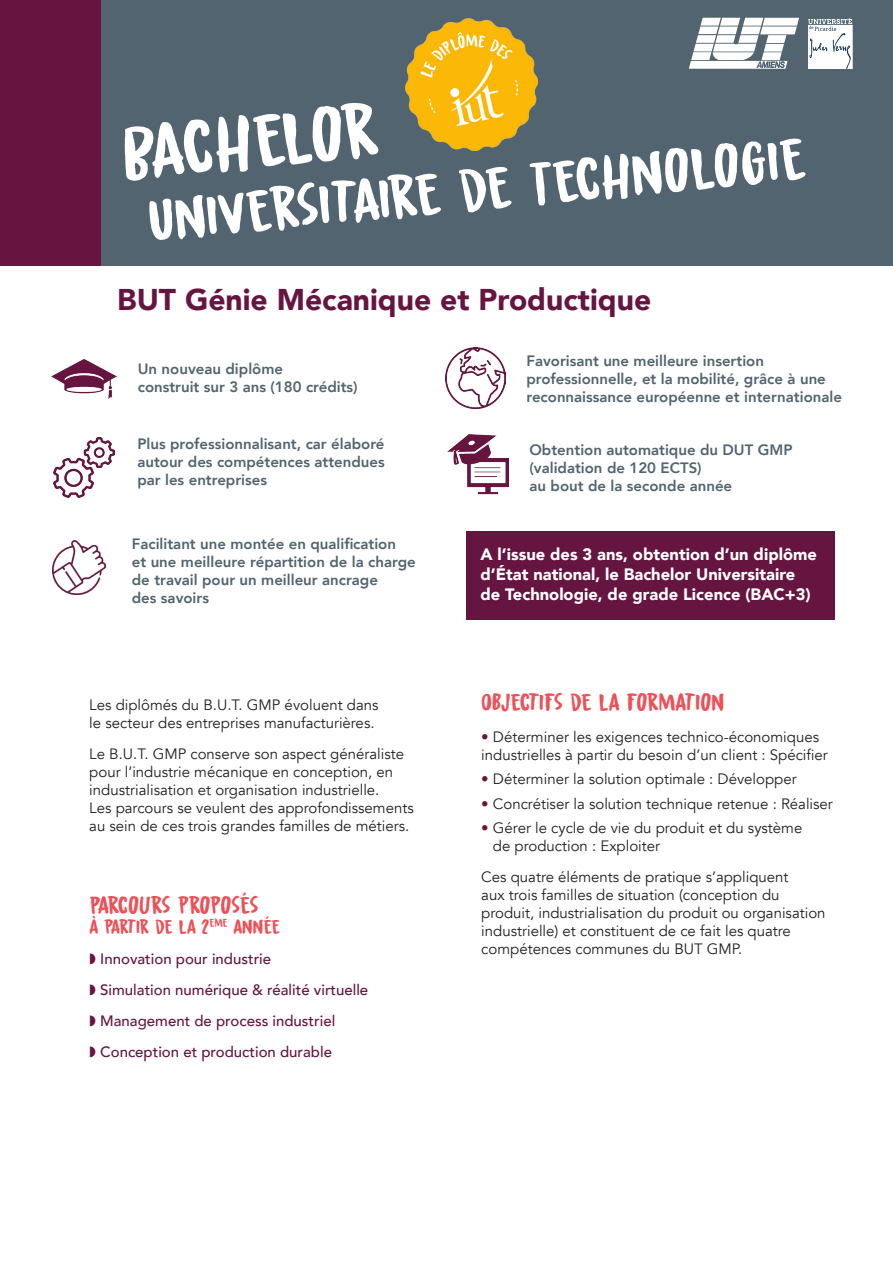
<style>
.page{position:relative;width:893px;height:1263px;background:#fff}
.page>*{position:absolute;margin:0;border:0;box-sizing:border-box;transform-origin:0 0}
.t1{font:63px "Awesome Sauce DEMO";color:#fff}
.t2{font:900 30px "Avenir";color:#661540}
.t3{font:25.5px "Awesome Sauce DEMO";color:#ed5057}
.t4{font:21px "Awesome Sauce DEMO";color:#ed5057}
.t5{font:900 16.5px/19.8px "Avenir";color:#fff}
.t6{font:15px/18px "Avenir";color:#231f20}
.t7{font:800 15px/18px "Avenir";color:#51646f}
.t8{font:500 15px/30.8px "Avenir";color:#661540}
.s1{color:#661540}
</style>
<div class="page">
<div style="left:467px;top:531px;width:368px;height:89px;background:#661540"></div>
<img style="left:52px;top:359px;width:64px;height:40px">
<img style="left:53px;top:540px;width:53px;height:54px">
<img style="left:54px;top:437px;width:61px;height:61px">
<img style="left:445px;top:348px;width:61px;height:60px">
<img style="left:448px;top:434px;width:60px;height:60px">
<div style="left:95px;top:0;width:798px;height:266px;background:#51646f"></div>
<div style="left:0;top:0;width:100px;height:266px;background:#661540"></div>
<img style="left:405px;top:18px;width:132px;height:132px">
<svg style="left:808px;top:18px;width:44px;height:51px;background:#dde2e6"></svg>
<svg style="left:689px;top:18px;width:110px;height:51px"></svg>
<svg style="left:405px;top:101px;width:36px;height:49px"></svg>
<h1 class="t1" style="left:172px;top:183px;width:187px;rotate:-5deg">■❖ ▲▼</h1>
<h1 class="t1" style="left:629px;top:139px;width:111px;rotate:-5deg">■□●□</h1>
<h2 class="t2" style="left:117px;top:274px;width:535px">BUT Génie Mécanique et Productique</h2>
<p class="t7" style="left:138px;top:360px;width:221px">Un nouveau diplôme<br>construit sur 3 ans (180 crédits)</p>
<p class="t7" style="left:137px;top:435px;width:249px;text-align:justify">Plus professionnalisant, car élaboré autour des compétences attendues par les entreprises</p>
<p class="t7" style="left:132px;top:534px;width:285px">Facilitant une montée en qualification<br>et une meilleure répartition de la charge de travail pour un meilleur ancrage<br>des savoirs</p>
<p class="t6" style="left:89px;top:696px;width:291px">Les diplômés du B.U.T. GMP évoluent dans le secteur des entreprises manufacturières.</p>
<p class="t6" style="left:89px;top:745px;width:326px">Le B.U.T. GMP conserve son aspect généraliste pour l’industrie mécanique en conception, en industrialisation et organisation industrielle.<br>Les parcours se veulent des approfondissements au sein de ces trois grandes familles de métiers.</p>
<h3 class="t3" style="left:128px;top:891px;width:132px">□◆▲ □□▲▲</h3>
<h3 class="t4" style="left:179px;top:914px;width:10px">●</h3>
<p class="t8" style="left:90px;top:943px;width:280px">◗ Innovation pour industrie<br>◗ Simulation numérique &amp; réalité virtuelle ◗ Management de process industriel<br>◗ Conception et production durable</p>
<p class="t7" style="left:526px;top:351px;width:317px">Favorisant une meilleure insertion professionnelle, et la mobilité, grâce à une reconnaissance européenne et internationale</p>
<p class="t7" style="left:529px;top:441px;width:265px">Obtention automatique du DUT GMP (validation de 120 ECTS)<br>au bout de la seconde année</p>
<p class="t5" style="left:480px;top:544px;width:338px">A l’issue des 3 ans, obtention d’un diplôme d’État national, le Bachelor Universitaire de Technologie, de grade Licence (BAC+3)</p>
<h3 class="t3" style="left:685px;top:688px;width:41px">▼□■</h3>
<p class="t6" style="left:481px;top:728px;width:348px"><span class="s1">•</span> Déterminer les exigences technico-économiques industrielles à partir du besoin d’un client : Spécifier</p>
<p class="t6" style="left:481px;top:770px;width:317px"><span class="s1">•</span> Déterminer la solution optimale : Développer</p>
<p class="t6" style="left:481px;top:795px;width:353px"><span class="s1">•</span> Concrétiser la solution technique retenue : Réaliser</p>
<p class="t6" style="left:493px;top:819px;width:311px;text-indent:-12px"><span class="s1">•</span> Gérer le cycle de vie du produit et du système de production : Exploiter</p>
<p class="t6" style="left:481px;top:868px;width:346px">Ces quatre éléments de pratique s’appliquent<br>aux trois familles de situation (conception du produit, industrialisation du produit ou organisation industrielle) et constituent de ce fait les quatre compétences communes du BUT GMP.</p>
</div>
